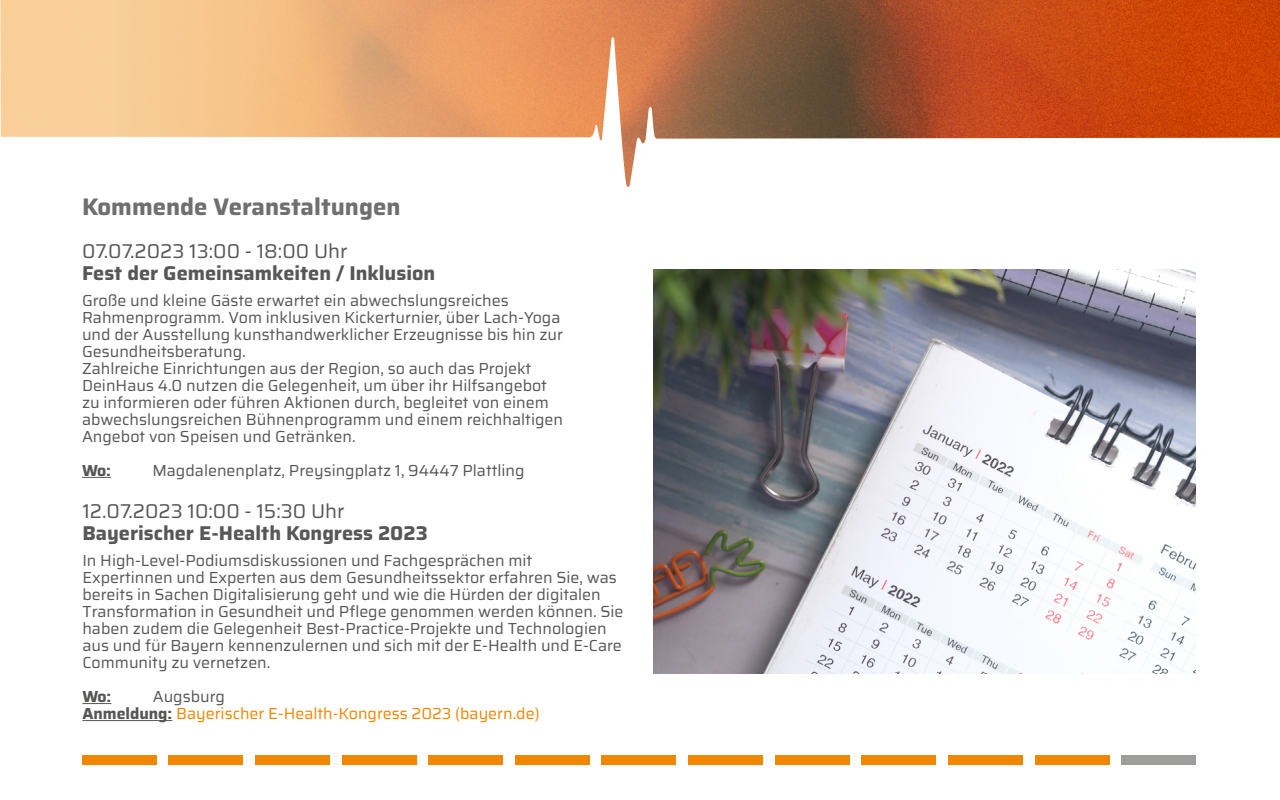
<style>
.page{position:relative;width:1280px;height:800px;background:#fff}
.page>*{position:absolute;margin:0;border:0;box-sizing:border-box;transform-origin:0 0}
.t1{font:700 24px "Saira";color:#706f6f}
.t2{font:700 20px "Saira";color:#575756}
.t3{font:20px "Saira";color:#575756}
.t4{font:16px/17px "Saira";color:#575756}
.t5{font:16px/17px "Saira";color:#f18700}
.t6{font:700 16px "Saira";color:#575756}
.s1{color:#575756}
.s2{font-weight:700;color:#575756}
</style>
<div class="page">
<svg style="left:0;top:0;width:1280px;height:187px"></svg>
<svg style="left:82px;top:477px;width:29px;height:1px"></svg>
<img style="left:654px;top:270px;width:542px;height:403px">
<div style="left:82px;top:755px;width:75px;height:10px;background:#f18700"></div>
<div style="left:169px;top:755px;width:74px;height:10px;background:#f18700"></div>
<div style="left:255px;top:755px;width:75px;height:10px;background:#f18700"></div>
<div style="left:342px;top:755px;width:74px;height:10px;background:#f18700"></div>
<div style="left:428px;top:755px;width:75px;height:10px;background:#f18700"></div>
<div style="left:515px;top:755px;width:75px;height:10px;background:#f18700"></div>
<div style="left:602px;top:755px;width:74px;height:10px;background:#f18700"></div>
<div style="left:688px;top:755px;width:75px;height:10px;background:#f18700"></div>
<div style="left:775px;top:755px;width:75px;height:10px;background:#f18700"></div>
<div style="left:862px;top:755px;width:74px;height:10px;background:#f18700"></div>
<div style="left:948px;top:755px;width:75px;height:10px;background:#f18700"></div>
<div style="left:1035px;top:755px;width:74px;height:10px;background:#f18700"></div>
<div style="left:1121px;top:755px;width:75px;height:10px;background:#9d9d9c"></div>
<svg style="left:82px;top:703px;width:29px;height:1px"></svg>
<hr style="left:82px;top:720px;width:90px;height:1px;background:#575756">
<h1 class="t1" style="left:82px;top:188px;width:320px">Kommende Veranstaltungen</h1>
<p class="t3" style="left:82px;top:236px;width:267px">07.07.2023 13:00 - 18:00 Uhr</p>
<p class="t2" style="left:82px;top:257px;width:355px">Fest der Gemeinsamkeiten / Inklusion</p>
<p class="t4" style="left:82px;top:292px;width:483px">Große und kleine Gäste erwartet ein abwechslungsreiches Rahmenprogramm. Vom inklusiven Kickerturnier, über Lach-Yoga und der Ausstellung kunsthandwerklicher Erzeugnisse bis hin zur Gesundheitsberatung.<br>Zahlreiche Einrichtungen aus der Region, so auch das Projekt DeinHaus 4.0 nutzen die Gelegenheit, um über ihr Hilfsangebot zu informieren oder führen Aktionen durch, begleitet von einem abwechslungsreichen Bühnenprogramm und einem reichhaltigen Angebot von Speisen und Getränken.</p>
<p class="t6" style="left:82px;top:458px;width:30px">Wo:</p>
<p class="t4" style="left:152px;top:462px;width:374px">Magdalenenplatz, Preysingplatz 1, 94447 Plattling</p>
<p class="t3" style="left:82px;top:496px;width:264px">12.07.2023 10:00 - 15:30 Uhr</p>
<p class="t2" style="left:82px;top:517px;width:347px">Bayerischer E-Health Kongress 2023</p>
<p class="t4" style="left:82px;top:552px;width:543px">In High-Level-Podiumsdiskussionen und Fachgesprächen mit Expertinnen und Experten aus dem Gesundheitssektor erfahren Sie, was bereits in Sachen Digitalisierung geht und wie die Hürden der digitalen Transformation in Gesundheit und Pflege genommen werden können. Sie haben zudem die Gelegenheit Best-Practice-Projekte und Technologien aus und für Bayern kennenzulernen und sich mit der E-Health und E-Care Community zu vernetzen.</p>
<p class="t6" style="left:82px;top:684px;width:30px">Wo:</p>
<p class="t5" style="left:82px;top:688px;width:459px;text-indent:70px"><span class="s1">Augsburg<br></span><span class="s2">Anmeldung:</span> Bayerischer E-Health-Kongress 2023 (bayern.de)</p>
</div>
